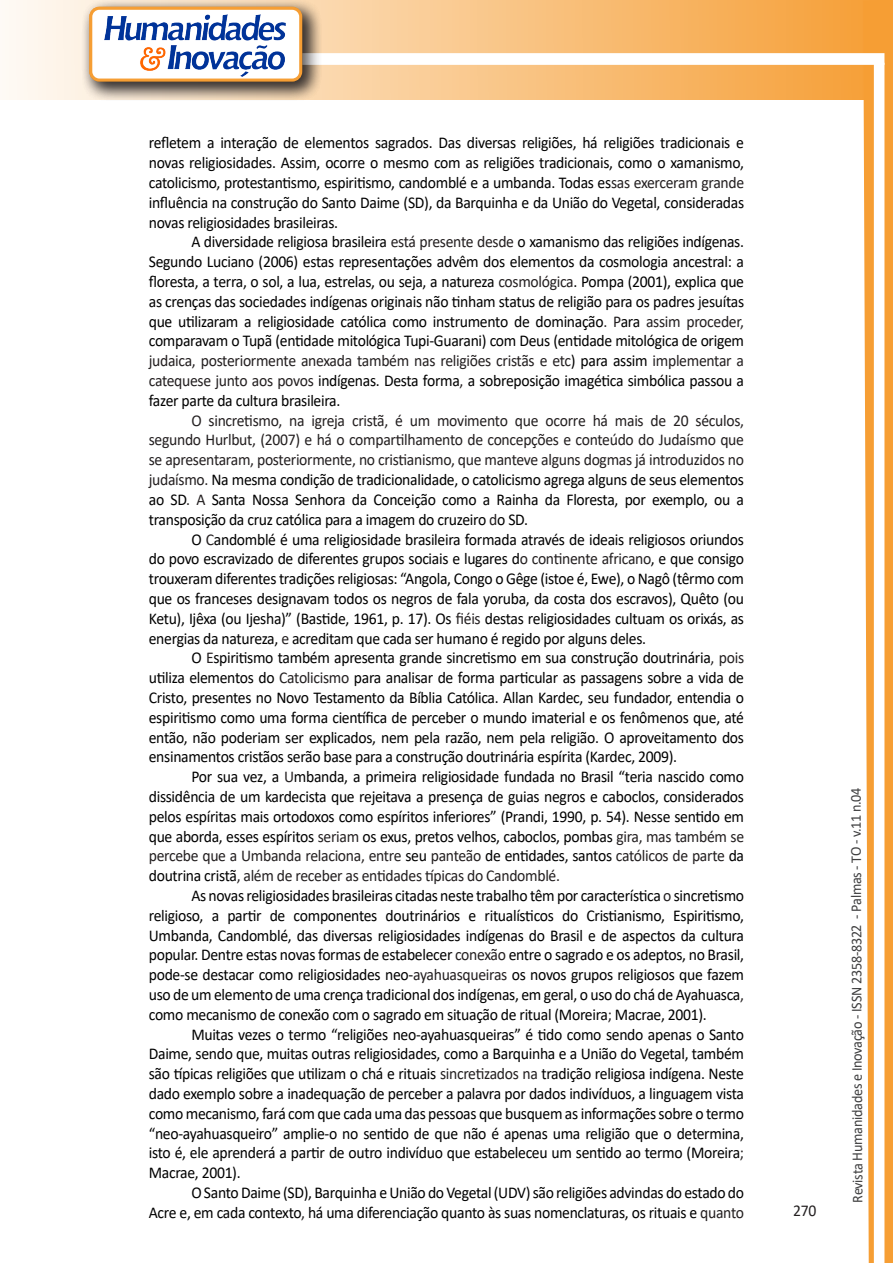
<style>
.page{position:relative;width:893px;height:1263px;background:#fff}
.page>*{position:absolute;margin:0;border:0;box-sizing:border-box;transform-origin:0 0}
.texto{font:16.5px/19.8px "Calibri";letter-spacing:-.02em;color:#000;text-align:justify;scale:.95 1}
.texto-2{font:16.5px/19.8px "Calibri";letter-spacing:-.02em;color:#231f20;text-align:justify;scale:.95 1}
.t1{font:15px "Calibri";letter-spacing:-.025em;color:#3e3e3f;scale:.95 1}
.s1{color:#231f20}
.s2{color:#000}
</style>
<div class="page">
<svg style="left:5px;top:0;width:858px;height:100px;background:#f9c484"></svg>
<div style="left:302px;top:53px;width:582px;height:12px;background:#fff;border:2px solid #fff"></div>
<svg style="left:863px;top:0;width:30px;height:1263px"></svg>
<div style="left:81px;top:0;width:241px;height:102px;background:#231f20;opacity:.75"></div>
<div style="left:91px;top:8px;width:210px;height:72px;background:#fff;border-radius:9px"></div>
<img style="left:104px;top:14px;width:181px;height:62px">
<div style="left:89px;top:7px;width:213px;height:75px;border:3px solid #f69e34;border-radius:9px"></div>
<p class="texto" style="left:149px;top:133px;width:628px">refletem a interação de elementos sagrados. Das diversas religiões, há religiões tradicionais e novas religiosidades. Assim, ocorre o mesmo com as religiões tradicionais, como o xamanismo, catolicismo, protestantismo, espiritismo, candomblé e a umbanda. Todas es<span class="s1">sas exerceram grande </span>influência na construção do Santo Daime (SD), da Barquinha e da União do Vegetal, consideradas novas religiosidades brasileiras.</p>
<p class="texto" style="left:149px;top:232px;width:628px;text-indent:43px">A diversidade religiosa brasileira <span class="s1">está presente desde</span> o xamanismo das religiões indígenas.<br>Segundo Luciano (2006) estas representações advêm dos elementos da cosmologia ancestral: a floresta, a terra, o sol, a lua, estrelas, ou seja, a natureza <span class="s1">cosmológica</span>. Pompa (2001), explica que as crenças das sociedades indígenas originais não tinham status de religião para os padres <span class="s1">j</span>esuítas que utilizaram a religiosidade católica como instrumento de dominação<span class="s1">. P</span>ara <span class="s1">assim proceder, </span>comparavam o Tupã (entidade mitológica Tupi-Guarani) com Deus (entidade mitológica de origem <span class="s1">judaica, posteriormente anexada também nas religiões cristãs e etc</span>) para assim <span class="s1">implementar a catequese junto aos povos</span> indígenas. Desta forma<span class="s1">,</span> a sobreposição imagética simbólica passou a fazer parte da cultura brasileira.</p>
<p class="texto-2" style="left:149px;top:410px;width:628px;text-indent:43px">O sincretismo, na igreja cristã, é um movimento que ocorre há mais de 20 séculos, segundo Hurlbut, (2007) e há o compartilhamento de concepções e conteúdo do Judaísmo que se apresentaram, posteriormente, no cristianismo, que manteve alguns dogmas já introduzidos no judaísmo. <span class="s2">Na mesma condição de tradicionalidade, o catolicismo agrega alguns de seus elementos ao SD</span>. A <span class="s2">Santa Nossa Senhora da Conceição como a Rainha da Floresta, por exemplo, ou a transposição da cruz católica para a imagem do cruzeiro</span> d<span class="s2">o SD.</span></p>
<p class="texto" style="left:149px;top:529px;width:628px;text-indent:43px">O <span class="s1">C</span>andomblé é uma religiosidade brasileira formada através de ideais religiosos oriundos do povo escravizado de diferentes grupos sociais e lugares d<span class="s1">o continente africano</span>, e que consigo trouxeram diferentes tradições religiosas: “Angola, Congo o Gêge (istoe é, Ewe), o Nagô (têrmo com que os franceses designavam todos os negros de fala yoruba, da costa dos escravos), Quêto (ou Ketu), Ijêxa (ou Ijesha)” (Bastide, 1961, p. 17). Os <span class="s1">fiéis</span> destas religiosidades cultuam os orixás, as energias da natureza, <span class="s1">e</span> acreditam que cada ser humano é regido por alguns deles.</p>
<p class="texto" style="left:149px;top:647px;width:628px;text-indent:43px">O <span class="s1">E</span>spiritismo também apresenta grande sincretismo em sua construção doutrinária<span class="s1">, pois </span>utiliza elementos do <span class="s1">Catolicismo</span> para analisar de forma particular as passagens sobre a vida de Cristo, presentes no Novo Testamento da Bíblia Católica. Allan Kardec, seu fundador, entendia o espiritismo como uma forma científica de perceber o mundo imaterial e os fenômenos que, até então, não poderiam ser explicados, nem pela razão, nem pela religião. O aproveitamento dos ensinamentos cristãos serão base para a construção doutrinária espírita (Kardec, 2009).</p>
<p class="texto" style="left:149px;top:766px;width:628px;text-indent:43px">Por sua vez, a <span class="s1">U</span>mbanda, a primeira religiosidade fundada no Brasil “teria nascido como dissidência de um kardecista que rejeitava a presença de guias negros e caboclos, considerados pelos espíritas mais ortodoxos como espíritos inferiores” (Prandi, 1990, p. 54). Nesse sentido em que aborda, esses espíritos <span class="s1">seriam</span> os exus, pretos velhos, caboclos, pombas <span class="s1">gira, mas também se percebe que a Umbanda relaciona, entre</span> seu <span class="s1">panteão</span> de entidades, santos <span class="s1">católicos de parte</span> da doutrina cristã<span class="s1">, além de receber as entidades típicas do Candomblé.</span></p>
<p class="texto" style="left:149px;top:885px;width:628px;text-indent:43px">As novas religiosidades brasileiras citadas neste trabalho têm por característica <span class="s1">o</span> sincretismo religioso, a partir de componentes doutrinários e ritualísticos do Cristianismo, Espiritismo, Umbanda, Candomblé, das diversas religiosidades indígenas do Brasil e de aspectos da cultura popular. Dentre estas novas formas de estabelecer <span class="s1">conexão</span> entre o sagrado e os adeptos, no Brasil, pode-se destacar como religiosidades neo-<span class="s1">ayahuasqueiras</span> os novos grupos religiosos que fazem uso de um elemento de uma crença tradicional dos indígenas, em geral, o uso do chá de Ayahuasca<span class="s1">, </span>como mecanismo de conexão com o sagrado em situação de ritual (Moreira<span class="s1">;</span> Macrae, 2001).</p>
<p class="texto" style="left:149px;top:1024px;width:628px;text-indent:43px">Muitas vezes o termo “religiões neo-ayahuasqueiras” é tido como sendo apenas o Santo Daime, sendo que, muitas outras religiosidades, como a Barquinha e a União do Vegetal, também são típicas religiões que utilizam o chá e rituais <span class="s1">sincretizados na</span> tradição religiosa indígena. Neste dado exemplo sobre a inadequação de perceber a palavra por dados indivíduos, a linguagem vista como mecanismo, fará com que cada uma das pessoas que busquem as informações sobre o termo “neo-ayahuasqueiro” amplie-o no sentido de que não é apenas uma religião que o determina, isto é, ele aprenderá a partir de outro indivíduo que estabeleceu um sentido ao termo (Moreira<span class="s1">; </span>Macrae, 2001).</p>
<p class="texto" style="left:149px;top:1182px;width:628px;text-align:right">O Santo Daime (SD), Barquinha e União do Vegetal (UDV) são religiões advindas do estado do<br>Acre e, em cada contexto<span class="s1">,</span> há uma diferenciação quanto às suas nomenclaturas, os rituais e <span class="s1">quanto</span></p>
<p class="texto-2" style="left:793px;top:1200px;width:26px">270</p>
<p class="t1" style="left:846px;top:1203px;width:439px;rotate:-90deg">Revista Humanidades e Inovação - ISSN 2358-8322 - Palmas - TO - v.11 n.04</p>
</div>
